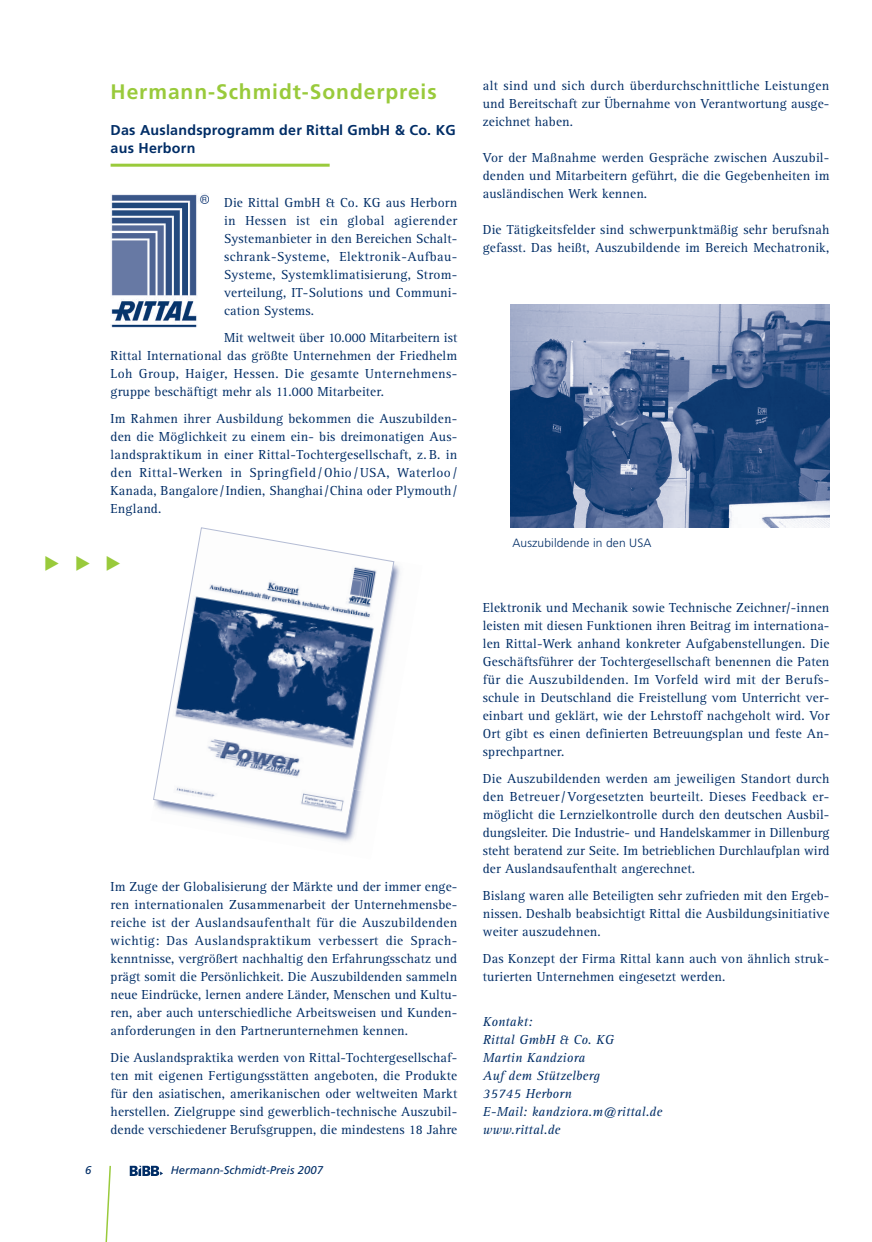
<style>
.page{position:relative;width:872px;height:1242px;background:#fff}
.page>*{position:absolute;margin:0;border:0;box-sizing:border-box;transform-origin:0 0}
.t1{font:700 21px "Frutiger";letter-spacing:.045em;color:#99ca3b}
.t2{font:700 14.25px/18px "Frutiger";letter-spacing:.015em;color:#002d66}
.t3{font:13.5px/18px "Rotis Serif";letter-spacing:.01em;color:#002d66;text-align:justify}
.t4{font:italic 13.5px/18px "Rotis Serif";letter-spacing:.01em;color:#002d66}
.t5{font:300 12px "Frutiger";letter-spacing:.01em;color:#002d66}
.t6{font:italic 11.25px "Frutiger";letter-spacing:.005em;color:#002d66}
</style>
<div class="page">
<hr style="left:111px;top:164px;width:219px;height:3px;background:#99ca3b">
<svg style="left:105px;top:1165px;width:6px;height:77px"></svg>
<img style="left:129px;top:1165px;width:34px;height:11px">
<img style="left:111px;top:194px;width:97px;height:134px">
<img style="left:511px;top:304px;width:319px;height:223px">
<img style="left:302px;top:834px;width:53px;height:8px">
<svg style="left:153px;top:527px;width:242px;height:307px"></svg>
<h1 class="t1" style="left:111px;top:83px;width:328px">Hermann-Schmidt-Sonderpreis</h1>
<p class="t2" style="left:111px;top:122px;width:347px">Das Auslandsprogramm der Rittal GmbH &amp; Co. KG aus Herborn</p>
<p class="t3" style="left:224px;top:195px;width:235px">Die Rittal GmbH &amp; Co. KG aus Herborn in Hessen ist ein global agierender Systemanbieter in den Bereichen Schalt&shy;schrank-Systeme, Elektronik-Aufbau-Systeme, Systemklimatisierung, Strom&shy;verteilung, IT-Solutions und Communi&shy;cation Systems.</p>
<p class="t3" style="left:111px;top:330px;width:348px;text-indent:113px">Mit weltweit über 10.000 Mitarbeitern ist Rittal International das größte Unternehmen der Friedhelm Loh Group, Haiger, Hessen. Die gesamte Unternehmens&shy;gruppe beschäftigt mehr als 11.000 Mitarbeiter.</p>
<p class="t3" style="left:111px;top:411px;width:348px">Im Rahmen ihrer Ausbildung bekommen die Auszubilden&shy;den die Möglichkeit zu einem ein- bis dreimonatigen Aus&shy;landspraktikum in einer Rittal-Tochtergesellschaft, z. B. in den Rittal-Werken in Springfield/Ohio/USA, Waterloo/ Kanada, Bangalore/Indien, Shanghai/China oder Plymouth/ England.</p>
<p class="t3" style="left:111px;top:879px;width:348px">Im Zuge der Globalisierung der Märkte und der immer enge&shy;ren internationalen Zusammenarbeit der Unternehmensbe&shy;reiche ist der Auslandsaufenthalt für die Auszubildenden wichtig: Das Auslandspraktikum verbessert die Sprach&shy;kenntnisse, vergrößert nachhaltig den Erfahrungsschatz und prägt somit die Persönlichkeit. Die Auszubildenden sammeln neue Eindrücke, lernen andere Länder, Menschen und Kultu&shy;ren, aber auch unterschiedliche Arbeitsweisen und Kunden&shy;anforderungen in den Partnerunternehmen kennen.</p>
<p class="t3" style="left:111px;top:1050px;width:348px">Die Auslandspraktika werden von Rittal-Tochtergesellschaf&shy;ten mit eigenen Fertigungsstätten angeboten, die Produkte für den asiatischen, amerikanischen oder weltweiten Markt herstellen. Zielgruppe sind gewerblich-technische Auszubil&shy;dende verschiedener Berufsgruppen, die mindestens 18 Jahre</p>
<p class="t6" style="left:85px;top:1166px;width:8px">6</p>
<p class="t6" style="left:171px;top:1166px;width:154px">Hermann-Schmidt-Preis 2007</p>
<p class="t3" style="left:483px;top:78px;width:348px">alt sind und sich durch überdurchschnittliche Leistungen und Bereitschaft zur Übernahme von Verantwortung ausge&shy;zeichnet haben.</p>
<p class="t3" style="left:483px;top:150px;width:348px">Vor der Maßnahme werden Gespräche zwischen Auszubil&shy;denden und Mitarbeitern geführt, die die Gegebenheiten im ausländischen Werk kennen.</p>
<p class="t3" style="left:483px;top:222px;width:348px">Die Tätigkeitsfelder sind schwerpunktmäßig sehr berufsnah gefasst. Das heißt, Auszubildende im Bereich Mechatronik,</p>
<p class="t5" style="left:512px;top:538px;width:141px">Auszubildende in den USA</p>
<p class="t3" style="left:483px;top:600px;width:348px">Elektronik und Mechanik sowie Technische Zeichner/-innen leisten mit diesen Funktionen ihren Beitrag im internationa&shy;len Rittal-Werk anhand konkreter Aufgabenstellungen. Die Geschäftsführer der Tochtergesellschaft benennen die Paten für die Auszubildenden. Im Vorfeld wird mit der Berufs&shy;schule in Deutschland die Freistellung vom Unterricht ver&shy;einbart und geklärt, wie der Lehrstoff nachgeholt wird. Vor Ort gibt es einen definierten Betreuungsplan und feste An&shy;sprechpartner.</p>
<p class="t3" style="left:483px;top:771px;width:348px">Die Auszubildenden werden am jeweiligen Standort durch den Betreuer/Vorgesetzten beurteilt. Dieses Feedback er&shy;möglicht die Lernzielkontrolle durch den deutschen Ausbil&shy;dungsleiter. Die Industrie- und Handelskammer in Dillenburg steht beratend zur Seite. Im betrieblichen Durchlaufplan wird der Auslandsaufenthalt angerechnet.</p>
<p class="t3" style="left:483px;top:888px;width:348px">Bislang waren alle Beteiligten sehr zufrieden mit den Ergeb&shy;nissen. Deshalb beabsichtigt Rittal die Ausbildungsinitiative weiter auszudehnen.</p>
<p class="t3" style="left:483px;top:951px;width:348px">Das Konzept der Firma Rittal kann auch von ähnlich struk&shy;turierten Unternehmen eingesetzt werden.</p>
<p class="t4" style="left:483px;top:1014px;width:181px">Kontakt:<br>Rittal GmbH &amp; Co. KG<br>Martin Kandziora<br>Auf dem Stützelberg<br>35745 Herborn<br>E-Mail: kandziora.m@rittal.de www.rittal.de</p>
</div>
